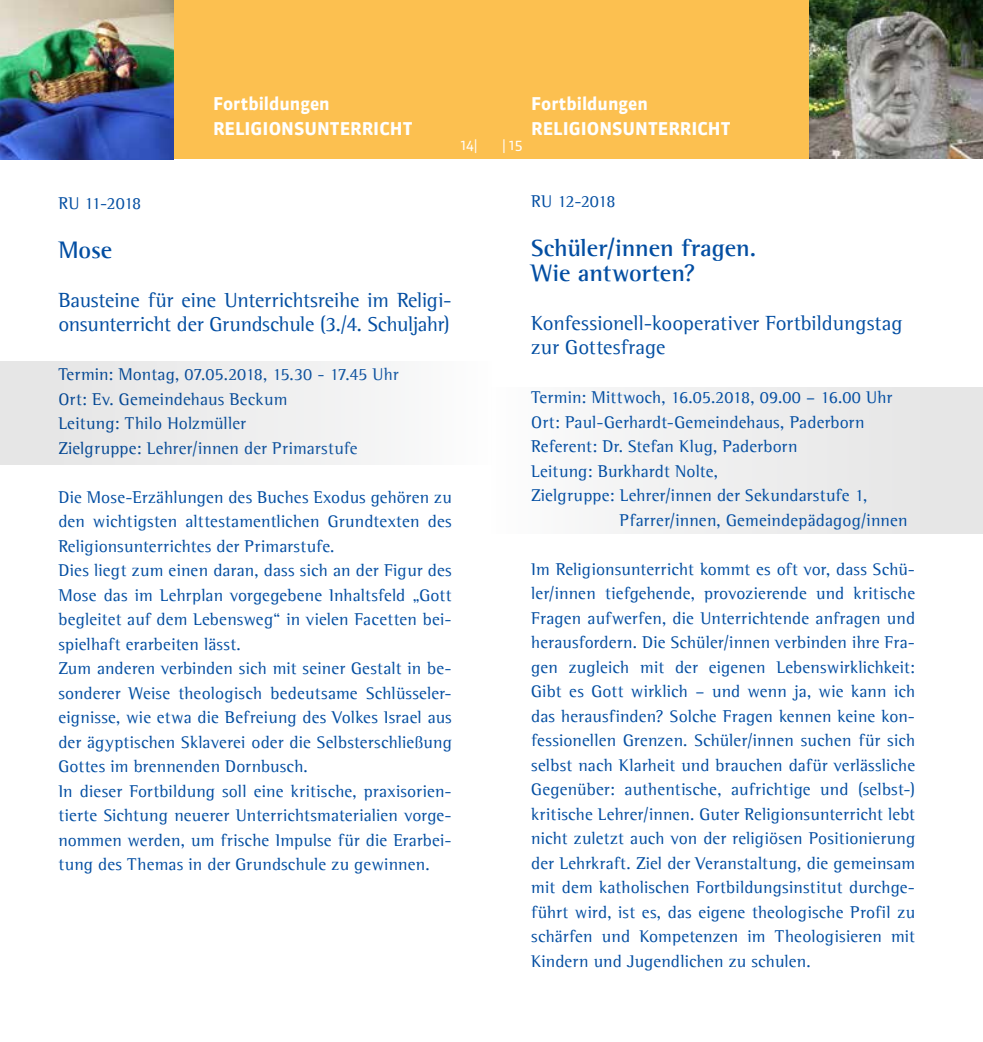
<style>
.page{position:relative;width:983px;height:1042px;background:#fff}
.page>*{position:absolute;margin:0;border:0;box-sizing:border-box;transform-origin:0 0}
.t1{font:700 24.5px/24.5px "Agfa Rotis Semi Serif";letter-spacing:-.005em;color:#034ea2}
.t2{font:21px/24.5px "Agfa Rotis Semi Serif";letter-spacing:-.005em;color:#034ea2}
.t3{font:17.5px/24.5px "Agfa Rotis Semi Serif";letter-spacing:.01em;color:#034ea2}
.t4{font:700 17.5px/24.5px "Sanuk";color:#fff}
.t5{font:14px "Sanuk";color:#fff}
</style>
<div class="page">
<div style="left:491px;top:387px;width:491px;height:147px;background:linear-gradient(to right,#fbfbfb,#e3e3e3)"></div>
<div style="left:491px;top:0;width:318px;height:159px;background:#fcc050"></div>
<div style="left:174px;top:0;width:317px;height:159px;background:#fcc050"></div>
<div style="left:0;top:361px;width:491px;height:104px;background:linear-gradient(to right,#e3e3e3,#fafbfb)"></div>
<img style="left:0;top:0;width:174px;height:159px">
<img style="left:809px;top:0;width:173px;height:159px">
<p class="t4" style="left:213px;top:92px;width:201px">Fortbildungen<br>RELIGIONSUNTERRICHT</p>
<p class="t4" style="left:531px;top:92px;width:201px">Fortbildungen<br>RELIGIONSUNTERRICHT</p>
<p class="t5" style="left:460px;top:137px;width:19px">14|</p>
<p class="t5" style="left:502px;top:137px;width:22px">| 15</p>
<p class="t3" style="left:58px;top:190px;width:84px">RU 11-2018</p>
<h1 class="t1" style="left:58px;top:237px;width:55px">Mose</h1>
<p class="t2" style="left:58px;top:287px;width:395px">Bausteine für eine Unterrichtsreihe im Religi&shy;onsunterricht der Grundschule (3./4. Schuljahr)</p>
<p class="t3" style="left:58px;top:362px;width:342px">Termin: Montag, 07.05.2018, 15.30 - 17.45 Uhr Ort: Ev. Gemeindehaus Beckum<br>Leitung: Thilo Holzmüller<br>Zielgruppe: Lehrer/innen der Primarstufe</p>
<p class="t3" style="left:58px;top:484px;width:395px">Die Mose-Erzählungen des Buches Exodus gehören zu den wichtigsten alttestamentlichen Grundtexten des Religionsunterrichtes der Primarstufe.<br>Dies liegt zum einen daran, dass sich an der Figur des Mose das im Lehrplan vorgegebene Inhaltsfeld „Gott begleitet auf dem Lebensweg“ in vielen Facetten bei&shy;spielhaft erarbeiten lässt.<br>Zum anderen verbinden sich mit seiner Gestalt in be&shy;sonderer Weise theologisch bedeutsame Schlüsseler&shy;eignisse, wie etwa die Befreiung des Volkes Israel aus der ägyptischen Sklaverei oder die Selbsterschließung Gottes im brennenden Dornbusch.<br>In dieser Fortbildung soll eine kritische, praxisorien&shy;tierte Sichtung neuerer Unterrichtsmaterialien vorge&shy;nommen werden, um frische Impulse für die Erarbei&shy;tung des Themas in der Grundschule zu gewinnen.</p>
<p class="t3" style="left:531px;top:189px;width:86px">RU 12-2018</p>
<h1 class="t1" style="left:531px;top:236px;width:226px">Schüler/innen fragen.<br>Wie antworten?</h1>
<p class="t2" style="left:531px;top:310px;width:372px">Konfessionell-kooperativer Fortbildungstag zur Gottesfrage</p>
<p class="t3" style="left:531px;top:385px;width:362px">Termin: Mittwoch, 16.05.2018, 09.00 – 16.00 Uhr</p>
<p class="t3" style="left:531px;top:410px;width:335px">Ort: Paul-Gerhardt-Gemeindehaus, Paderborn</p>
<p class="t3" style="left:531px;top:434px;width:268px">Referent: Dr. Stefan Klug, Paderborn</p>
<p class="t3" style="left:531px;top:459px;width:188px">Leitung: Burkhardt Nolte,</p>
<p class="t3" style="left:531px;top:483px;width:337px">Zielgruppe: Lehrer/innen der Sekundarstufe 1,</p>
<p class="t3" style="left:619px;top:508px;width:289px">Pfarrer/innen, Gemeindepädagog/innen</p>
<p class="t3" style="left:531px;top:557px;width:385px;text-align:justify">Im Religionsunterricht kommt es oft vor, dass Schü&shy;ler/innen tiefgehende, provozierende und kritische Fragen aufwerfen, die Unterrichtende anfragen und herausfordern. Die Schüler/innen verbinden ihre Fra&shy;gen zugleich mit der eigenen Lebenswirklichkeit:<br>Gibt es Gott wirklich – und wenn ja, wie kann ich das herausfinden? Solche Fragen kennen keine kon&shy;fessionellen Grenzen. Schüler/innen suchen für sich selbst nach Klarheit und brauchen dafür verlässliche Gegenüber: authentische, aufrichtige und (selbst-) kritische Lehrer/innen. Guter Religionsunterricht lebt nicht zuletzt auch von der religiösen Positionierung der Lehrkraft. Ziel der Veranstaltung, die gemeinsam mit dem katholischen Fortbildungsinstitut durchge&shy;führt wird, ist es, das eigene theologische Profil zu schärfen und Kompetenzen im Theologisieren mit Kindern und Jugendlichen zu schulen.</p>
</div>
